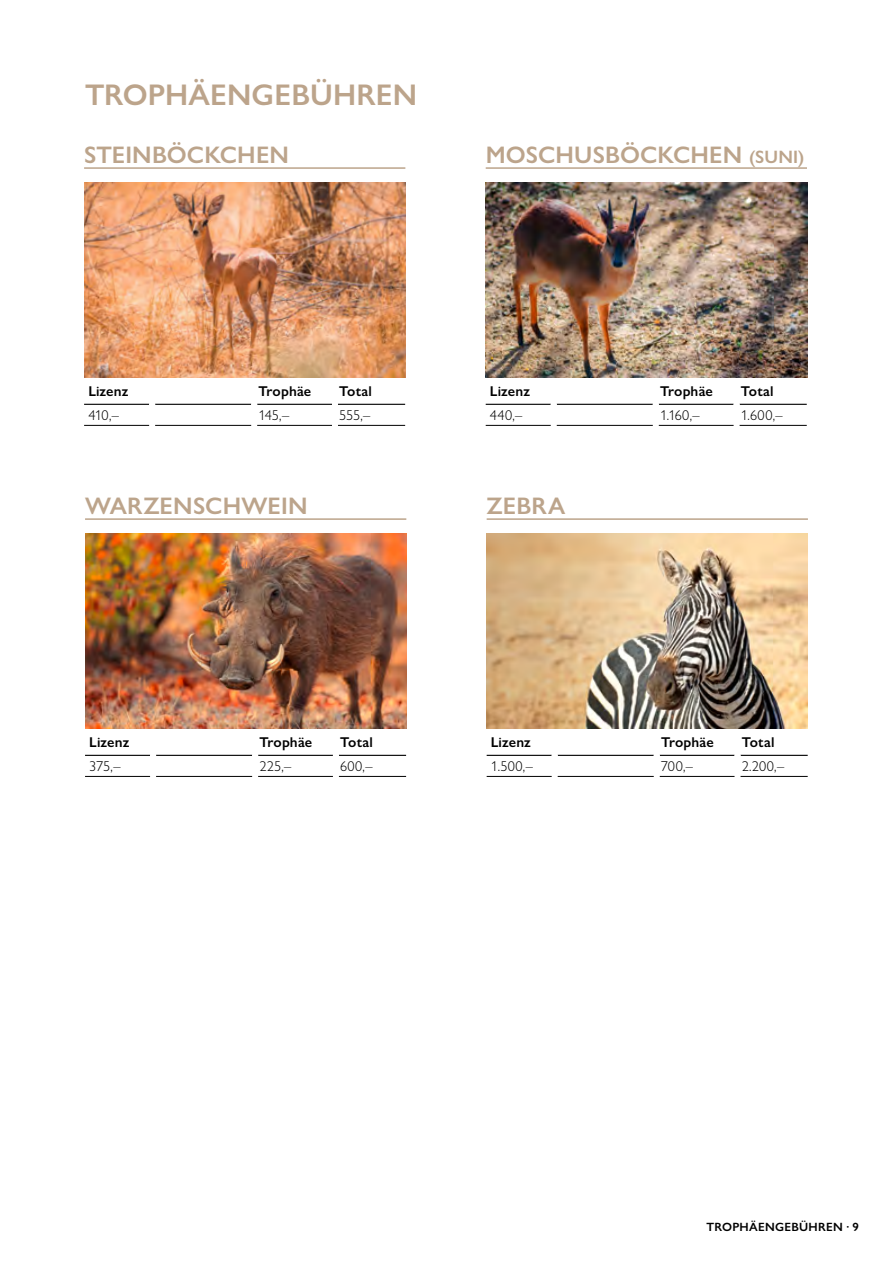
<style>
.page{position:relative;width:893px;height:1263px;background:#fff}
.page>*{position:absolute;margin:0;border:0;box-sizing:border-box;transform-origin:0 0}
.t1{font:600 30px "Gill Sans Nova";letter-spacing:.005em;color:#bca48b}
.t2{font:600 24px "Gill Sans Nova";letter-spacing:.01em;color:#bca48b}
.t3{font:600 14.25px "Gill Sans Nova";letter-spacing:.01em;color:#000}
.t4{font:300 14.25px "Gill Sans Nova";letter-spacing:.01em;color:#000}
.t5{font:600 12px "Gill Sans Nova";letter-spacing:.025em;color:#000}
.s1{font-size:18px}
</style>
<div class="page">
<img style="left:84px;top:183px;width:321px;height:195px">
<img style="left:85px;top:534px;width:321px;height:195px">
<img style="left:487px;top:534px;width:321px;height:195px">
<img style="left:486px;top:183px;width:321px;height:195px">
<hr style="left:85px;top:755px;width:65px;height:1px;background:#000">
<hr style="left:156px;top:755px;width:96px;height:1px;background:#000">
<hr style="left:258px;top:755px;width:75px;height:1px;background:#000">
<hr style="left:339px;top:755px;width:67px;height:1px;background:#000">
<hr style="left:85px;top:776px;width:65px;height:1px;background:#000">
<hr style="left:156px;top:776px;width:96px;height:1px;background:#000">
<hr style="left:258px;top:776px;width:75px;height:1px;background:#000">
<hr style="left:339px;top:776px;width:67px;height:1px;background:#000">
<hr style="left:85px;top:518px;width:321px;height:2px;background:#bca48b">
<hr style="left:487px;top:755px;width:65px;height:1px;background:#000">
<hr style="left:558px;top:755px;width:96px;height:1px;background:#000">
<hr style="left:660px;top:755px;width:74px;height:1px;background:#000">
<hr style="left:740px;top:755px;width:68px;height:1px;background:#000">
<hr style="left:487px;top:776px;width:65px;height:1px;background:#000">
<hr style="left:558px;top:776px;width:96px;height:1px;background:#000">
<hr style="left:660px;top:776px;width:74px;height:1px;background:#000">
<hr style="left:740px;top:776px;width:68px;height:1px;background:#000">
<hr style="left:487px;top:518px;width:321px;height:2px;background:#bca48b">
<hr style="left:486px;top:404px;width:65px;height:1px;background:#000">
<hr style="left:557px;top:404px;width:96px;height:1px;background:#000">
<hr style="left:659px;top:404px;width:75px;height:1px;background:#000">
<hr style="left:740px;top:404px;width:67px;height:1px;background:#000">
<hr style="left:486px;top:425px;width:65px;height:1px;background:#000">
<hr style="left:557px;top:425px;width:96px;height:1px;background:#000">
<hr style="left:659px;top:425px;width:75px;height:1px;background:#000">
<hr style="left:740px;top:425px;width:67px;height:1px;background:#000">
<hr style="left:84px;top:404px;width:65px;height:1px;background:#000">
<hr style="left:155px;top:404px;width:96px;height:1px;background:#000">
<hr style="left:257px;top:404px;width:75px;height:1px;background:#000">
<hr style="left:338px;top:404px;width:67px;height:1px;background:#000">
<hr style="left:84px;top:425px;width:65px;height:1px;background:#000">
<hr style="left:155px;top:425px;width:96px;height:1px;background:#000">
<hr style="left:257px;top:425px;width:75px;height:1px;background:#000">
<hr style="left:338px;top:425px;width:67px;height:1px;background:#000">
<hr style="left:84px;top:167px;width:321px;height:2px;background:#bca48b">
<hr style="left:486px;top:167px;width:321px;height:2px;background:#bca48b">
<h1 class="t1" style="left:85px;top:76px;width:125px">TROPHÄEN</h1>
<h1 class="t1" style="left:252px;top:76px;width:144px">GEBÜHREN</h1>
<h2 class="t2" style="left:84px;top:140px;width:188px">STEINBÖCKCHEN</h2>
<h2 class="t2" style="left:486px;top:140px;width:320px">MOSCHUSBÖCKCHEN <span class="s1">(SUN I)</span></h2>
<p class="t3" style="left:88px;top:382px;width:41px">Lizenz</p>
<p class="t3" style="left:258px;top:382px;width:54px">Trophäe</p>
<p class="t3" style="left:339px;top:382px;width:34px">Total</p>
<p class="t4" style="left:88px;top:406px;width:32px">410,–</p>
<p class="t4" style="left:258px;top:406px;width:32px">145,–</p>
<p class="t4" style="left:339px;top:406px;width:33px">555,–</p>
<p class="t3" style="left:490px;top:382px;width:41px">Lizenz</p>
<p class="t3" style="left:660px;top:382px;width:54px">Trophäe</p>
<p class="t3" style="left:741px;top:382px;width:34px">Total</p>
<p class="t4" style="left:490px;top:406px;width:34px">440,–</p>
<p class="t4" style="left:660px;top:406px;width:41px">1.160,–</p>
<p class="t4" style="left:741px;top:406px;width:43px">1.600,–</p>
<h2 class="t2" style="left:85px;top:491px;width:76px">WARZEN</h2>
<h2 class="t2" style="left:193px;top:491px;width:112px">SCHWEIN</h2>
<h2 class="t2" style="left:487px;top:491px;width:80px">ZEBRA</h2>
<p class="t3" style="left:89px;top:733px;width:41px">Lizenz</p>
<p class="t3" style="left:259px;top:733px;width:54px">Trophäe</p>
<p class="t3" style="left:340px;top:733px;width:34px">Total</p>
<p class="t4" style="left:89px;top:757px;width:33px">375,–</p>
<p class="t4" style="left:259px;top:757px;width:33px">225,–</p>
<p class="t4" style="left:340px;top:757px;width:34px">600,–</p>
<p class="t3" style="left:491px;top:733px;width:41px">Lizenz</p>
<p class="t3" style="left:661px;top:733px;width:54px">Trophäe</p>
<p class="t3" style="left:742px;top:733px;width:34px">Total</p>
<p class="t4" style="left:491px;top:757px;width:43px">1.500,–</p>
<p class="t4" style="left:661px;top:757px;width:34px">700,–</p>
<p class="t4" style="left:742px;top:757px;width:44px">2.200,–</p>
<p class="t5" style="left:706px;top:1219px;width:10px">Troph</p>
<p class="t5" style="left:749px;top:1219px;width:52px">äengebühr</p>
<p class="t5" style="left:826px;top:1219px;width:34px">en · 9</p>
</div>
